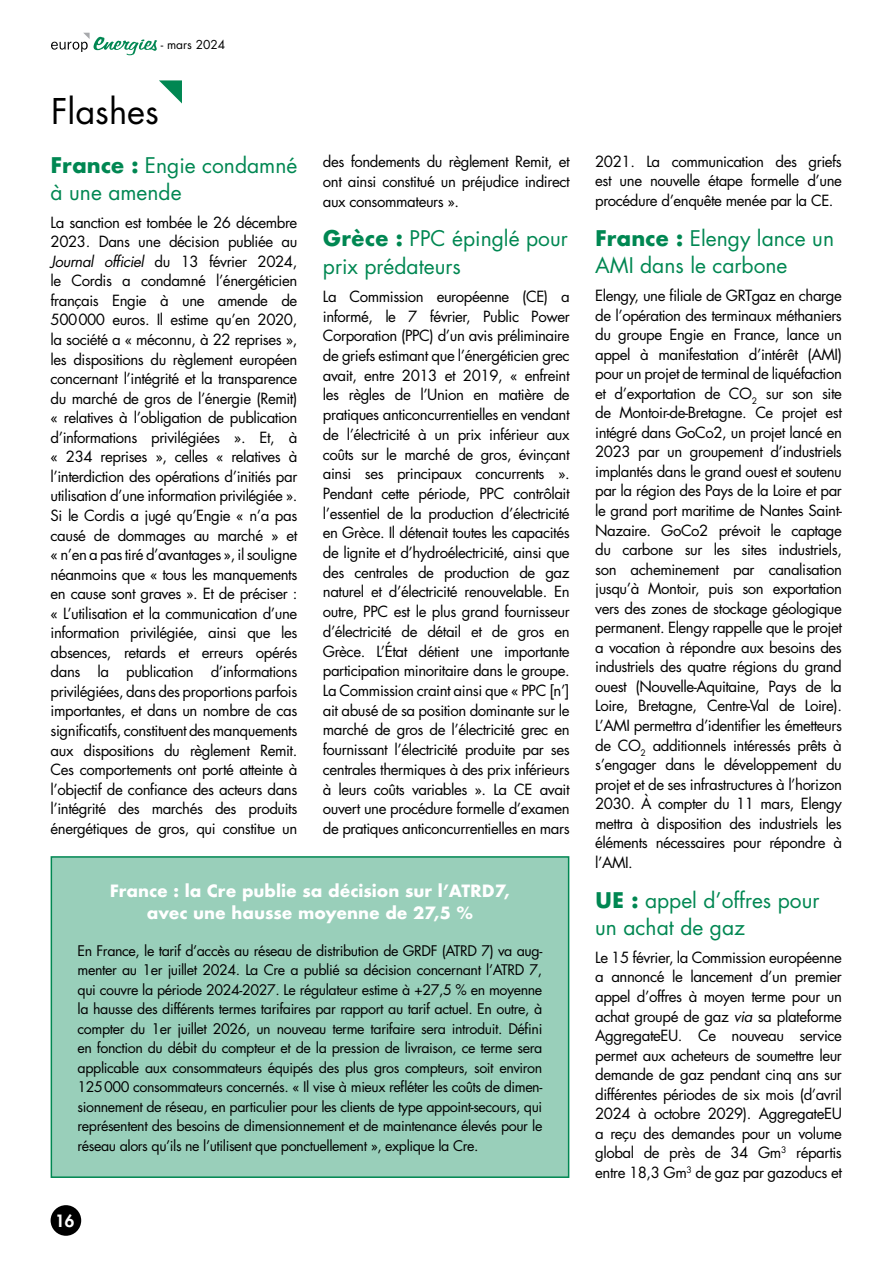
<style>
.page{position:relative;width:893px;height:1263px;background:#fff}
.page>*{position:absolute;margin:0;border:0;box-sizing:border-box;transform-origin:0 0}
.t1{font:34.5px "Futura";color:#000}
.t2{font:21px/27px "Futura";color:#008752}
.t3{font:700 16.5px/22.5px "Futura";color:#fff;text-align:center}
.t4{font:800 16.5px "Futura";color:#fff}
.t5{font:15px/19.5px "Futura";letter-spacing:-.03em;color:#000;text-align:justify}
.t6{font:14.25px/19.5px "Futura";letter-spacing:-.03em;color:#000;text-align:justify}
.t7{font:12px "Futura";color:#000}
.s1{font-weight:700}
.s2{font-style:italic}
</style>
<div class="page">
<div style="left:51px;top:1205px;width:30px;height:31px;background:#000;border-radius:50%"></div>
<svg style="left:51px;top:33px;width:106px;height:22px"></svg>
<svg style="left:159px;top:80px;width:23px;height:23px"></svg>
<div style="left:51px;top:857px;width:518px;height:320px;background:#99cfba"></div>
<div style="left:51px;top:856px;width:518px;height:322px;border:2px solid #008752"></div>
<p class="t7" style="left:161px;top:37px;width:66px">- mars 2024</p>
<h1 class="t1" style="left:51px;top:87px;width:109px">Flashes</h1>
<h2 class="t2" style="left:51px;top:151px;width:248px"><span class="s1">France :</span> Engie condamné à une amende</h2>
<p class="t5" style="left:51px;top:212px;width:248px">La sanction est tombée le 26 décembre 2023. Dans une décision publiée au <span class="s2">Journal officiel</span> du 13 février 2024, le Cordis a condamné l’énergéticien français Engie à une amende de 500000 euros. Il estime qu’en 2020, la société a « méconnu, à 22 reprises », les dispositions du règlement européen concernant l’intégrité et la transparence du marché de gros de l’énergie (Remit) « relatives à l’obligation de publication d’informations privilégiées ». Et, à « 234 reprises », celles « relatives à l’interdiction des opérations d’initiés par utilisation d’une information privilégiée ».<br>Si le Cordis a jugé qu’Engie « n’a pas causé de dommages au marché » et « n’en a pas tiré d’avantages », il souligne néanmoins que « tous les manquements en cause sont graves ». Et de préciser : « L’utilisation et la communication d’une information privilégiée, ainsi que les absences, retards et erreurs opérés dans la publication d’informations privilégiées, dans des proportions parfois importantes, et dans un nombre de cas significatifs, constituent des manquements aux dispositions du règlement Remit.<br>Ces comportements ont porté atteinte à l’objectif de confiance des acteurs dans l’intégrité des marchés des produits énergétiques de gros, qui constitue un</p>
<p class="t5" style="left:323px;top:152px;width:248px">des fondements du règlement Remit, et ont ainsi constitué un préjudice indirect aux consommateurs ».</p>
<h2 class="t2" style="left:323px;top:225px;width:246px"><span class="s1">Grèce :</span> PPC épinglé pour prix prédateurs</h2>
<p class="t5" style="left:323px;top:286px;width:248px">La Commission européenne (CE) a informé, le 7 février, Public Power Corporation (PPC) d’un avis préliminaire de griefs estimant que l’énergéticien grec avait, entre 2013 et 2019, « enfreint les règles de l’Union en matière de pratiques anticoncurrentielles en vendant de l’électricité à un prix inférieur aux coûts sur le marché de gros, évinçant ainsi ses principaux concurrents ».<br>Pendant cette période, PPC contrôlait l’essentiel de la production d’électricité en Grèce. Il détenait toutes les capacités de lignite et d’hydroélectricité, ainsi que des centrales de production de gaz naturel et d’électricité renouvelable. En outre, PPC est le plus grand fournisseur d’électricité de détail et de gros en Grèce. L’État détient une importante participation minoritaire dans le groupe.<br>La Commission craint ainsi que « PPC [n’] ait abusé de sa position dominante sur le marché de gros de l’électricité grec en fournissant l’électricité produite par ses centrales thermiques à des prix inférieurs à leurs coûts variables ». La CE avait ouvert une procédure formelle d’examen de pratiques anticoncurrentielles en mars</p>
<p class="t3" style="left:110px;top:879px;width:402px">France : la Cre publie sa décision sur l’ATRD7, avec une hausse moyenne de 27,5 %</p>
<p class="t6" style="left:78px;top:941px;width:466px">En France, le tarif d’accès au réseau de distribution de GRDF (ATRD 7) va aug&shy;menter au 1er juillet 2024. La Cre a publié sa décision concernant l’ATRD 7, qui couvre la période 2024-2027. Le régulateur estime à +27,5 % en moyenne la hausse des différents termes tarifaires par rapport au tarif actuel. En outre, à compter du 1er juillet 2026, un nouveau terme tarifaire sera introduit. Défini en fonction du débit du compteur et de la pression de livraison, ce terme sera applicable aux consommateurs équipés des plus gros compteurs, soit environ 125000 consommateurs concernés. « Il vise à mieux refléter les coûts de dimen&shy;sionnement de réseau, en particulier pour les clients de type appoint-secours, qui représentent des besoins de dimensionnement et de maintenance élevés pour le réseau alors qu’ils ne l’utilisent que ponctuellement », explique la Cre.</p>
<p class="t4" style="left:55px;top:1210px;width:21px">16</p>
<p class="t5" style="left:595px;top:151px;width:248px">2021. La communication des griefs est une nouvelle étape formelle d’une procédure d’enquête menée par la CE.</p>
<h2 class="t2" style="left:595px;top:224px;width:240px"><span class="s1">France :</span> Elengy lance un<br>AMI dans le carbone</h2>
<p class="t5" style="left:595px;top:285px;width:248px">Elengy, une filiale de GRTgaz en charge de l’opération des terminaux méthaniers du groupe Engie en France, lance un appel à manifestation d’intérêt (AMI) pour un projet de terminal de liquéfaction et d’exportation de CO<sub>2</sub> sur son site de Montoir-de-Bretagne. Ce projet est intégré dans GoCo2, un projet lancé en 2023 par un groupement d’industriels implantés dans le grand ouest et soutenu par la région des Pays de la Loire et par le grand port maritime de Nantes Saint-Nazaire. GoCo2 prévoit le captage du carbone sur les sites industriels, son acheminement par canalisation jusqu’à Montoir, puis son exportation vers des zones de stockage géologique permanent. Elengy rappelle que le projet a vocation à répondre aux besoins des industriels des quatre régions du grand ouest (Nouvelle-Aquitaine, Pays de la Loire, Bretagne, Centre-Val de Loire).<br>L’AMI permettra d’identifier les émetteurs de CO<sub>2</sub> additionnels intéressés prêts à s’engager dans le développement du projet et de ses infrastructures à l’horizon 2030. À compter du 11 mars, Elengy mettra à disposition des industriels les éléments nécessaires pour répondre à l’AMI.</p>
<h2 class="t2" style="left:595px;top:886px;width:226px"><span class="s1">UE :</span> appel d’offres pour un achat de gaz</h2>
<p class="t5" style="left:595px;top:947px;width:248px">Le 15 février, la Commission européenne a annoncé le lancement d’un premier appel d’offres à moyen terme pour un achat groupé de gaz <span class="s2">via</span> sa plateforme AggregateEU. Ce nouveau service permet aux acheteurs de soumettre leur demande de gaz pendant cinq ans sur différentes périodes de six mois (d’avril 2024 à octobre 2029). AggregateEU a reçu des demandes pour un volume global de près de 34 Gm<sup>3</sup> répartis entre 18,3 Gm<sup>3</sup> de gaz par gazoducs et</p>
</div>
